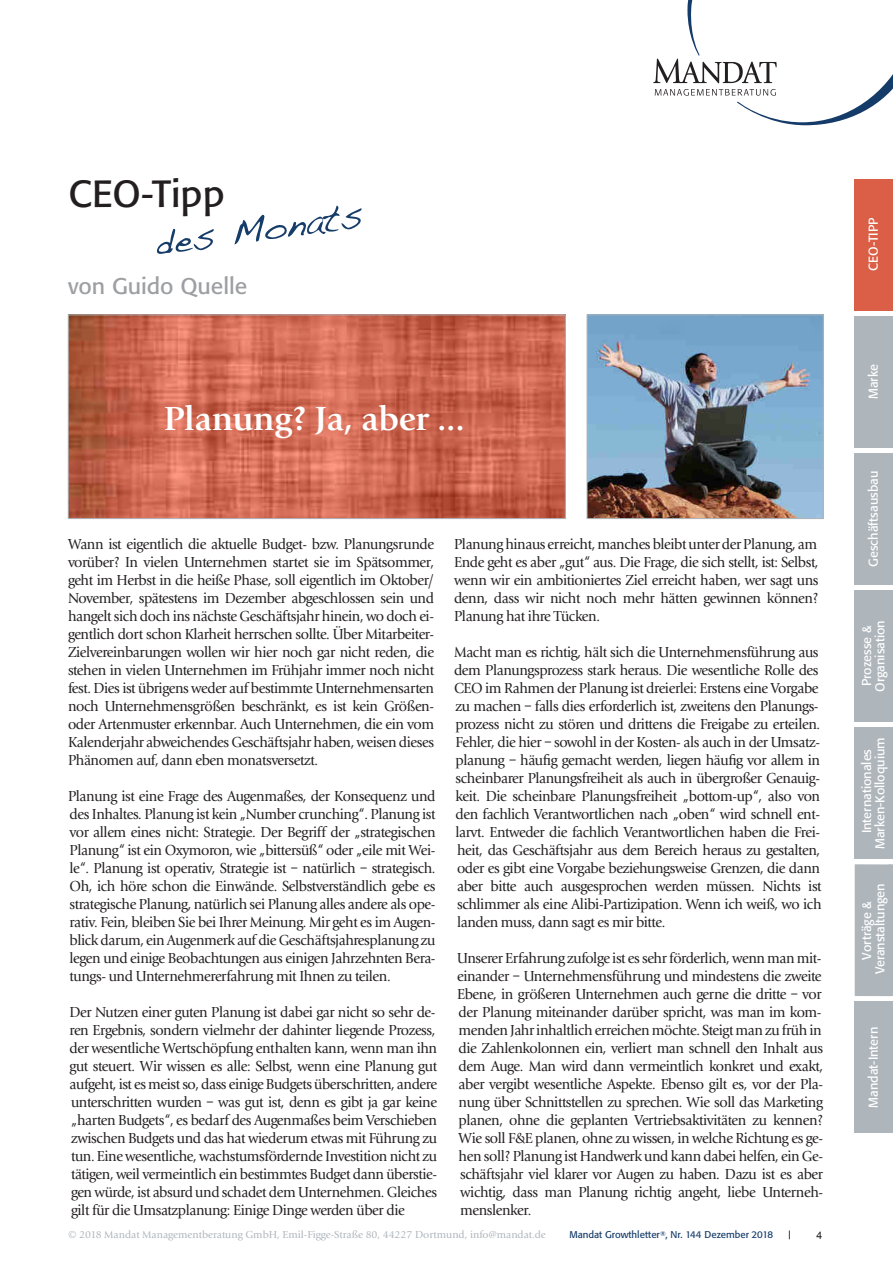
<style>
.page{position:relative;width:893px;height:1263px;background:#fff}
.page>*{position:absolute;margin:0;border:0;box-sizing:border-box;transform-origin:0 0}
.t1{font:37.5px "Formata BQ";color:#231f20}
.t2{font:700 34.5px "Giovanni EF";letter-spacing:-.01em;color:#fff}
.t3{font:22.5px "Formata BQ";color:#9d9fa2}
.t4{font:15px/18px "Giovanni EF";letter-spacing:-.03em;color:#231f20;text-align:justify;scale:.95 1}
.t5{font:12.75px/13.5px "Formata BQ";color:#fff;text-align:center}
.t6{font:10.5px "Giovanni EF";color:#aeb5bb}
.t7{font:10.5px "Arial";color:#231f20}
.t8{font:9.75px "Formata BQ";color:#163d6a}
.t9{font:6.75px "Formata BQ";color:#163d6a}
.s1{font-family:"Arial";font-size:13.5px;color:#231f20}
</style>
<div class="page">
<svg style="left:653px;top:0;width:240px;height:125px"></svg>
<svg style="left:157px;top:206px;width:205px;height:48px"></svg>
<hr style="left:889px;top:316px;width:4px;height:132px;background:#aeb5bb">
<hr style="left:889px;top:179px;width:4px;height:131px;background:#db5f47">
<hr style="left:889px;top:453px;width:4px;height:132px;background:#aeb5bb">
<hr style="left:889px;top:590px;width:4px;height:132px;background:#aeb5bb">
<hr style="left:889px;top:864px;width:4px;height:132px;background:#aeb5bb">
<hr style="left:889px;top:727px;width:4px;height:132px;background:#aeb5bb">
<hr style="left:889px;top:1001px;width:4px;height:132px;background:#aeb5bb">
<div style="left:855px;top:316px;width:36px;height:132px;background:#aeb5bb"></div>
<div style="left:855px;top:453px;width:36px;height:132px;background:#aeb5bb"></div>
<div style="left:855px;top:590px;width:36px;height:132px;background:#aeb5bb"></div>
<div style="left:855px;top:864px;width:36px;height:132px;background:#aeb5bb"></div>
<div style="left:855px;top:727px;width:36px;height:132px;background:#aeb5bb"></div>
<div style="left:855px;top:1001px;width:36px;height:132px;background:#aeb5bb"></div>
<div style="left:855px;top:179px;width:36px;height:131px;background:#db5f47"></div>
<img style="left:70px;top:317px;width:494px;height:200px">
<div style="left:68px;top:315px;width:498px;height:204px;border:1px solid #aeb5bb"></div>
<img style="left:589px;top:317px;width:232px;height:200px">
<div style="left:587px;top:315px;width:236px;height:204px;border:1px solid #aeb5bb"></div>
<h1 class="t1" style="left:68px;top:171px;width:158px">CEO-Tipp</h1>
<h3 class="t3" style="left:68px;top:272px;width:181px">von Guido Quelle</h3>
<h2 class="t2" style="left:164px;top:398px;width:303px">Planung? Ja, aber ...</h2>
<p class="t4" style="left:68px;top:535px;width:387px">Wann ist eigentlich die aktuelle Budget- bzw. Planungsrunde vorüber? In vielen Unternehmen startet sie im Spätsommer, geht im Herbst in die heiße Phase, soll eigentlich im Oktober/ November, spätestens im Dezember abgeschlossen sein und hangelt sich doch ins nächste Geschäftsjahr hinein, wo doch ei&shy;gentlich dort schon Klarheit herrschen sollte. Über Mitarbeiter-Zielvereinbarungen wollen wir hier noch gar nicht reden, die stehen in vielen Unternehmen im Frühjahr immer noch nicht fest. Dies ist übrigens weder auf bestimmte Unternehmensarten noch Unternehmensgrößen beschränkt, es ist kein Größen&shy;oder Artenmuster erkennbar. Auch Unternehmen, die ein vom Kalenderjahr abweichendes Geschäftsjahr haben, weisen dieses Phänomen auf, dann eben monatsversetzt.</p>
<p class="t4" style="left:68px;top:787px;width:388px">Planung ist eine Frage des Augenmaßes, der Konsequenz und des Inhaltes. Planung ist kein „Number crunching“. Planung ist vor allem eines nicht: Strategie. Der Begriff der „strategischen Planung“ ist ein Oxymoron, wie „bittersüß“ oder „eile mit Wei&shy;le“. Planung ist operativ, Strategie ist – natürlich – strategisch.<br>Oh, ich höre schon die Einwände. Selbstverständlich gebe es strategische Planung, natürlich sei Planung alles andere als ope&shy;rativ. Fein, bleiben Sie bei Ihrer Meinung. Mir geht es im Augen&shy;blick darum, ein Augenmerk auf die Geschäftsjahresplanung zu legen und einige Beobachtungen aus einigen Jahrzehnten Bera&shy;tungs- und Unternehmererfahrung mit Ihnen zu teilen.</p>
<p class="t4" style="left:70px;top:1003px;width:388px">Der Nutzen einer guten Planung ist dabei gar nicht so sehr de&shy;ren Ergebnis, sondern vielmehr der dahinter liegende Prozess, der wesentliche Wertschöpfung enthalten kann, wenn man ihn gut steuert. Wir wissen es alle: Selbst, wenn eine Planung gut aufgeht, ist es meist so, dass einige Budgets überschritten, andere unterschritten wurden – was gut ist, denn es gibt ja gar keine „harten Budgets“, es bedarf des Augenmaßes beim Verschieben zwischen Budgets und das hat wiederum etwas mit Führung zu tun. Eine wesentliche, wachstumsfördernde Investition nicht zu tätigen, weil vermeintlich ein bestimmtes Budget dann überstie&shy;gen würde, ist absurd und schadet dem Unternehmen. Gleiches gilt für die Umsatzplanung: Einige Dinge werden über die</p>
<p class="t4" style="left:454px;top:535px;width:385px">Planung hinaus erreicht, manches bleibt unter der Planung, am Ende geht es aber „gut“ aus. Die Frage, die sich stellt, ist: Selbst, wenn wir ein ambitioniertes Ziel erreicht haben, wer sagt uns denn, dass wir nicht noch mehr hätten gewinnen können?<br>Planung hat ihre Tücken.</p>
<p class="t4" style="left:454px;top:643px;width:388px;text-align:left">Macht man es richtig, hält sich die Unternehmensführung aus dem Planungsprozess stark heraus. Die wesentliche Rolle des CEO im Rahmen der Planung ist dreierlei: Erstens eine Vorgabe zu machen – falls dies erforderlich ist, zweitens den Planungs&shy;prozess nicht zu stören und drittens die Freigabe zu erteilen.<br>Fehler, die hier – sowohl in der Kosten- als auch in der Umsatz&shy;planung – häufig gemacht werden, liegen häufig vor allem in scheinbarer Planungsfreiheit als auch in übergroßer Genauig&shy;keit. Die scheinbare Planungsfreiheit „bottom-up“, also von den fachlich Verantwortlichen nach „oben“ wird schnell ent&shy;larvt. Entweder die fachlich Verantwortlichen haben die Frei&shy;heit, das Geschäftsjahr aus dem Bereich heraus zu gestalten, oder es gibt eine Vorgabe beziehungsweise Grenzen, die dann aber bitte auch ausgesprochen werden müssen. Nichts ist schlimmer als eine Alibi-Partizipation. Wenn ich weiß, wo ich landen muss, dann sagt es mir bitte.</p>
<p class="t4" style="left:457px;top:949px;width:387px">Unserer Erfahrung zufolge ist es sehr förderlich, wenn man mit&shy;einander – Unternehmensführung und mindestens die zweite Ebene, in größeren Unternehmen auch gerne die dritte – vor der Planung miteinander darüber spricht, was man im kom&shy;menden Jahr inhaltlich erreichen möchte. Steigt man zu früh in die Zahlenkolonnen ein, verliert man schnell den Inhalt aus dem Auge. Man wird dann vermeintlich konkret und exakt, aber vergibt wesentliche Aspekte. Ebenso gilt es, vor der Pla&shy;nung über Schnittstellen zu sprechen. Wie soll das Marketing planen, ohne die geplanten Vertriebsaktivitäten zu kennen?<br>Wie soll F&amp;E planen, ohne zu wissen, in welche Richtung es ge&shy;hen soll? Planung ist Handwerk und kann dabei helfen, ein Ge&shy;schäftsjahr viel klarer vor Augen zu haben. Dazu ist es aber wichtig, dass man Planung richtig angeht, liebe Unterneh&shy;menslenker.</p>
<p class="t6" style="left:68px;top:1228px;width:479px">© 2018 Mandat Managementberatung GmbH, Emil-Figge-Straße 80, 44227 Dortmund, info@mandat.de</p>
<p class="t8" style="left:569px;top:1229px;width:223px">Mandat Growthletter , Nr. 144 Dezember 2018 <span class="s1">׀</span></p>
<p class="t7" style="left:816px;top:1229px;width:7px">4</p>
<p class="t9" style="left:660px;top:1229px;width:7px">R</p>
<p class="t5" style="left:866px;top:270px;width:54px;rotate:-90deg">CEO-TIPP</p>
<p class="t5" style="left:866px;top:399px;width:36px;rotate:-90deg">Marke</p>
<p class="t5" style="left:866px;top:567px;width:97px;rotate:-90deg">Geschäftsausbau</p>
<p class="t5" style="left:860px;top:692px;width:73px;rotate:-90deg">Prozesse &amp;<br>Organisation</p>
<p class="t5" style="left:860px;top:849px;width:113px;rotate:-90deg">Internationales<br>Marken-Kolloquium</p>
<p class="t5" style="left:860px;top:974px;width:93px;rotate:-90deg">Vorträge &amp;<br>Veranstaltungen</p>
<p class="t5" style="left:866px;top:1108px;width:82px;rotate:-90deg">Mandat-Intern</p>
</div>
